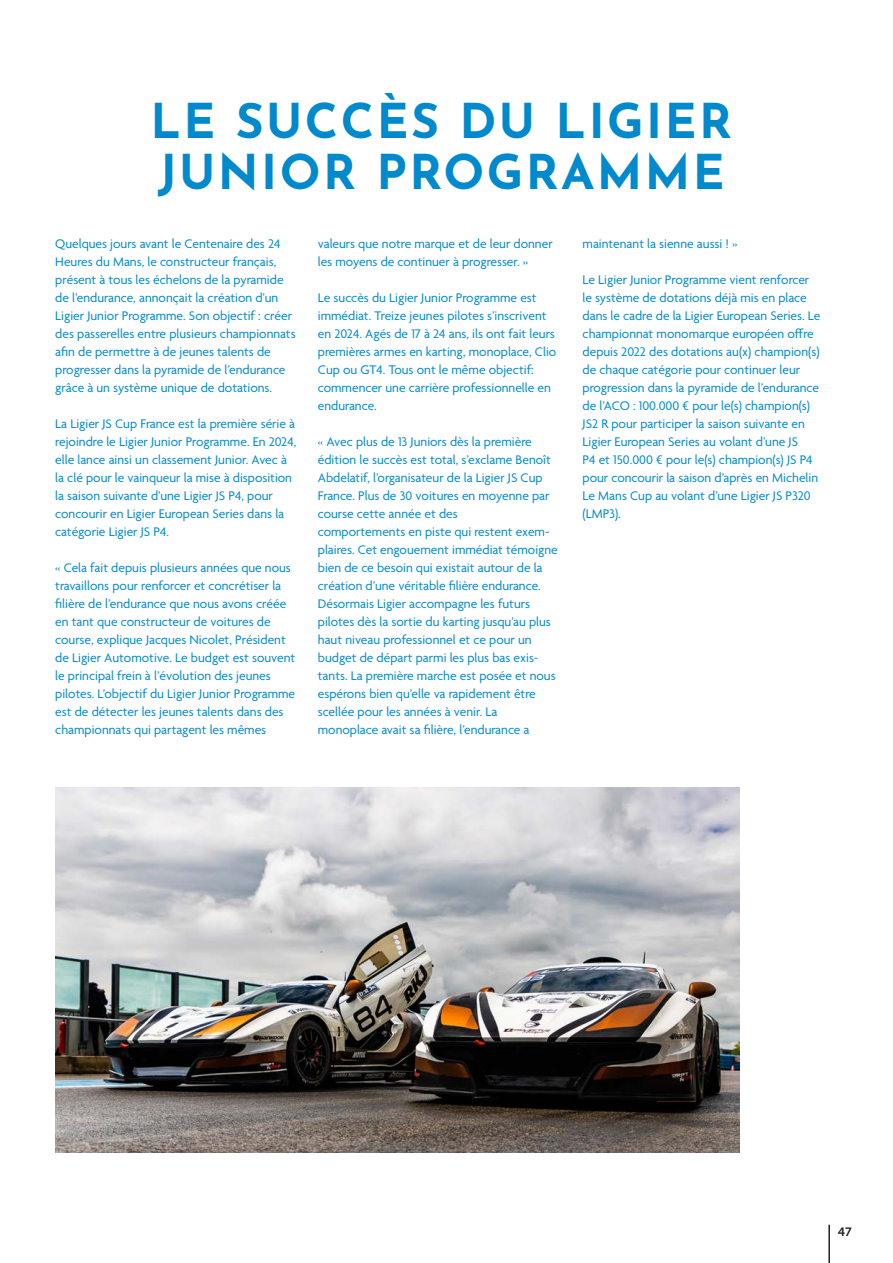
<style>
.page{position:relative;width:893px;height:1263px;background:#fff}
.page>*{position:absolute;margin:0;border:0;box-sizing:border-box;transform-origin:0 0}
.Title_75pt_Grey__Centered{font:700 48px "Josefin Sans";letter-spacing:.05em;color:#0089cd}
.t1{font:13.5px/18px "Agenda";color:#0089cd}
.t2{font:12px "Museo Sans 700";color:#231f20}
</style>
<div class="page">
<hr style="left:828px;top:1225px;width:2px;height:38px;background:#231f20">
<img style="left:55px;top:788px;width:685px;height:364px">
<p class="Title_75pt_Grey__Centered" style="left:150px;top:78px;width:583px">LE SUCCÈS DU LIGIER</p>
<p class="Title_75pt_Grey__Centered" style="left:158px;top:129px;width:568px">JUNIOR PROGRAMME</p>
<p class="t1" style="left:55px;top:235px;width:242px">Quelques jours avant le Centenaire des 24<br>Heures du Mans, le constructeur français, présent à tous les échelons de la pyramide de l’endurance, annonçait la création d’un Ligier Junior Programme. Son objectif : créer des passerelles entre plusieurs championnats afin de permettre à de jeunes talents de progresser dans la pyramide de l’endurance grâce à un système unique de dotations.</p>
<p class="t1" style="left:55px;top:415px;width:243px">La Ligier JS Cup France est la première série à rejoindre le Ligier Junior Programme. En 2024, elle lance ainsi un classement Junior. Avec à la clé pour le vainqueur la mise à disposition la saison suivante d’une Ligier JS P4, pour concourir en Ligier European Series dans la catégorie Ligier JS P4.</p>
<p class="t1" style="left:55px;top:559px;width:242px">« Cela fait depuis plusieurs années que nous travaillons pour renforcer et concrétiser la filière de l’endurance que nous avons créée en tant que constructeur de voitures de course, explique Jacques Nicolet, Président de Ligier Automotive. Le budget est souvent le principal frein à l’évolution des jeunes pilotes. L’objectif du Ligier Junior Programme est de détecter les jeunes talents dans des championnats qui partagent les mêmes</p>
<p class="t1" style="left:318px;top:235px;width:236px">valeurs que notre marque et de leur donner les moyens de continuer à progresser. »</p>
<p class="t1" style="left:318px;top:289px;width:240px">Le succès du Ligier Junior Programme est immédiat. Treize jeunes pilotes s’inscrivent en 2024. Agés de 17 à 24 ans, ils ont fait leurs premières armes en karting, monoplace, Clio Cup ou GT4. Tous ont le même objectif: commencer une carrière professionnelle en endurance.</p>
<p class="t1" style="left:318px;top:433px;width:235px">« Avec plus de 13 Juniors dès la première édition le succès est total, s’exclame Benoît Abdelatif, l’organisateur de la Ligier JS Cup France. Plus de 30 voitures en moyenne par course cette année et des</p>
<p class="t1" style="left:318px;top:523px;width:242px">comportements en piste qui restent exem&shy;plaires. Cet engouement immédiat témoigne bien de ce besoin qui existait autour de la création d’une véritable filière endurance.<br>Désormais Ligier accompagne les futurs pilotes dès la sortie du karting jusqu’au plus haut niveau professionnel et ce pour un</p>
<p class="t1" style="left:318px;top:649px;width:239px">budget de départ parmi les plus bas exis&shy;tants. La première marche est posée et nous espérons bien qu’elle va rapidement être scellée pour les années à venir. La</p>
<p class="t1" style="left:318px;top:721px;width:213px">monoplace avait sa filière, l’endurance a</p>
<p class="t1" style="left:583px;top:235px;width:156px">maintenant la sienne aussi ! »</p>
<p class="t1" style="left:583px;top:271px;width:239px">Le Ligier Junior Programme vient renforcer le système de dotations déjà mis en place dans le cadre de la Ligier European Series. Le championnat monomarque européen offre depuis 2022 des dotations au(x) champion(s) de chaque catégorie pour continuer leur progression dans la pyramide de l’endurance de l’ACO : 100.000 € pour le(s) champion(s)<br>JS2 R pour participer la saison suivante en Ligier European Series au volant d’une JS<br>P4 et 150.000 € pour le(s) champion(s) JS P4 pour concourir la saison d’après en Michelin Le Mans Cup au volant d’une Ligier JS P320 (LMP3).</p>
<p class="t2" style="left:838px;top:1225px;width:15px">47</p>
</div>
